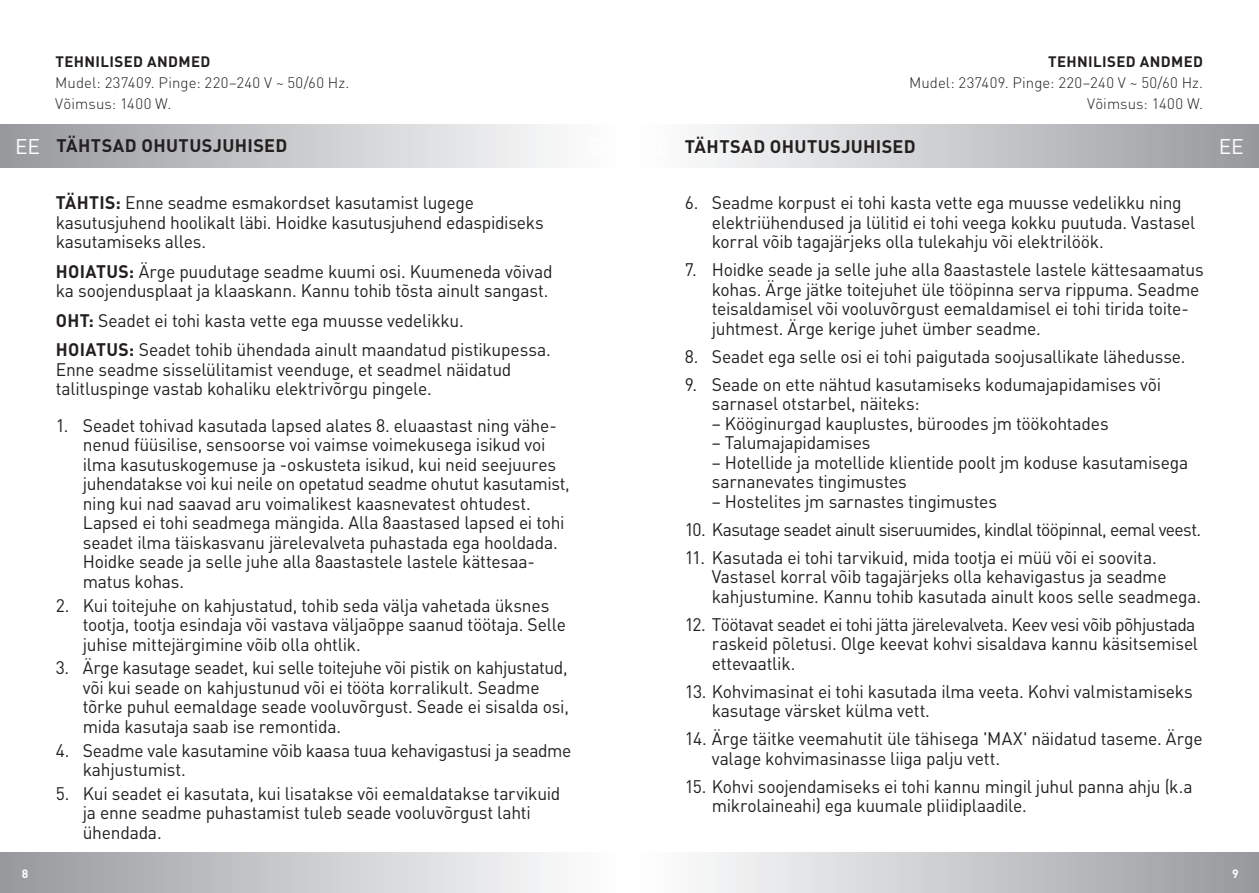
<style>
.page{position:relative;width:1259px;height:893px;background:#fff}
.page>*{position:absolute;margin:0;border:0;box-sizing:border-box;transform-origin:0 0}
.t1{font:21px "DIN Pro";color:#fff}
.t2{font:18px/19.5px "DIN Pro";letter-spacing:-.015em;color:#231f20}
.t3{font:18px "DIN Pro";letter-spacing:-.04em;color:#231f20}
.t4{font:700 18px "DIN Pro";letter-spacing:.02em;color:#231f20}
.t5{font:300 15px/21px "DIN Pro";letter-spacing:.01em;color:#231f20;text-align:right}
.t6{font:700 15px "DIN Pro";letter-spacing:.025em;color:#231f20}
.t7{font:700 12px "DIN Pro";color:#fff}
.s1{font-weight:400;font-size:21px;color:#fff}
.s2{font-weight:700}
</style>
<div class="page">
<div style="left:629px;top:852px;width:630px;height:41px;background:linear-gradient(to right,#fff,#989a9e)"></div>
<div style="left:629px;top:125px;width:630px;height:42px;background:linear-gradient(to right,#fff,#989a9e)"></div>
<div style="left:0;top:852px;width:629px;height:41px;background:linear-gradient(to right,#98999d,#fff)"></div>
<div style="left:0;top:125px;width:629px;height:42px;background:linear-gradient(to right,#98999e,#fff)"></div>
<p class="t6" style="left:55px;top:51px;width:157px">TEHNILISED ANDMED</p>
<p class="t5" style="left:55px;top:71px;width:296px;text-align:left">Mudel: 237409. Pinge: 220–240 V ~ 50/60 Hz.<br>Võimsus: 1400 W.</p>
<p class="t6" style="left:1048px;top:51px;width:157px">TEHNILISED ANDMED</p>
<p class="t5" style="left:909px;top:71px;width:296px">Mudel: 237409. Pinge: 220–240 V ~ 50/60 Hz.<br>Võimsus: 1400 W.</p>
<p class="t4" style="left:56px;top:133px;width:232px">TÄHTSAD OHUTUSJUHISED</p>
<p class="t4" style="left:644px;top:134px;width:273px"><span class="s1">EE</span> TÄHTSAD OHUTUSJUHISED</p>
<p class="t2" style="left:56px;top:192px;width:489px"><span class="s2">TÄHTIS:</span> Enne seadme esmakordset kasutamist lugege kasutusjuhend hoolikalt läbi. Hoidke kasutusjuhend edaspidiseks kasutamiseks alles.</p>
<p class="t2" style="left:56px;top:261px;width:498px"><span class="s2">HOIATUS:</span> Ärge puudutage seadme kuumi osi. Kuumeneda võivad ka soojendusplaat ja klaaskann. Kannu tohib tõsta ainult sangast.</p>
<p class="t2" style="left:56px;top:305px;width:496px;line-height:29.5px"><span class="s2">OHT:</span> Seadet ei tohi kasta vette ega muusse vedelikku.<br><span class="s2">HOIATUS:</span> Seadet tohib ühendada ainult maandatud pistikupessa.</p>
<p class="t2" style="left:56px;top:359px;width:457px">Enne seadme sisselülitamist veenduge, et seadmel näidatud talitluspinge vastab kohaliku elektrivõrgu pingele.</p>
<p class="t2" style="left:83px;top:415px;width:488px;text-indent:-27px">1. Seadet tohivad kasutada lapsed alates 8. eluaastast ning vähe&shy;nenud füüsilise, sensoorse voi vaimse voimekusega isikud voi ilma kasutuskogemuse ja -oskusteta isikud, kui neid seejuures juhendatakse voi kui neile on opetatud seadme ohutut kasutamist, ning kui nad saavad aru voimalikest kaasnevatest ohtudest.<br>Lapsed ei tohi seadmega mängida. Alla 8aastased lapsed ei tohi seadet ilma täiskasvanu järelevalveta puhastada ega hooldada.<br>Hoidke seade ja selle juhe alla 8aastastele lastele kättesaa&shy;matus kohas.</p>
<p class="t2" style="left:83px;top:594px;width:485px;text-indent:-27px">2. Kui toitejuhe on kahjustatud, tohib seda välja vahetada üksnes tootja, tootja esindaja või vastava väljaõppe saanud töötaja. Selle juhise mittejärgimine võib olla ohtlik.</p>
<p class="t2" style="left:83px;top:657px;width:488px;text-indent:-27px">3. Ärge kasutage seadet, kui selle toitejuhe või pistik on kahjustatud, või kui seade on kahjustunud või ei tööta korralikult. Seadme tõrke puhul eemaldage seade vooluvõrgust. Seade ei sisalda osi, mida kasutaja saab ise remontida.</p>
<p class="t2" style="left:83px;top:739px;width:490px;text-indent:-27px">4. Seadme vale kasutamine võib kaasa tuua kehavigastusi ja seadme kahjustumist.</p>
<p class="t2" style="left:83px;top:783px;width:479px;text-indent:-27px">5. Kui seadet ei kasutata, kui lisatakse või eemaldatakse tarvikuid ja enne seadme puhastamist tuleb seade vooluvõrgust lahti ühendada.</p>
<p class="t1" style="left:15px;top:132px;width:27px">EE</p>
<p class="t1" style="left:1218px;top:132px;width:27px">EE</p>
<p class="t2" style="left:712px;top:192px;width:485px;text-indent:-27px">6. Seadme korpust ei tohi kasta vette ega muusse vedelikku ning elektriühendused ja lülitid ei tohi veega kokku puutuda. Vastasel korral võib tagajärjeks olla tulekahju või elektrilöök.</p>
<p class="t2" style="left:712px;top:259px;width:493px;text-indent:-27px">7. Hoidke seade ja selle juhe alla 8aastastele lastele kättesaamatus kohas. Ärge jätke toitejuhet üle tööpinna serva rippuma. Seadme teisaldamisel või vooluvõrgust eemaldamisel ei tohi tirida toite&shy;juhtmest. Ärge kerige juhet ümber seadme.</p>
<p class="t2" style="left:685px;top:346px;width:502px">8. Seadet ega selle osi ei tohi paigutada soojusallikate lähedusse.</p>
<p class="t2" style="left:712px;top:374px;width:451px;text-indent:-27px">9. Seade on ette nähtud kasutamiseks kodumajapidamises või sarnasel otstarbel, näiteks:</p>
<p class="t2" style="left:712px;top:413px;width:398px">– Kööginurgad kauplustes, büroodes jm töökohtades</p>
<p class="t2" style="left:712px;top:432px;width:160px">– Talumajapidamises</p>
<p class="t2" style="left:712px;top:452px;width:478px">– Hotellide ja motellide klientide poolt jm koduse kasutamisega sarnanevates tingimustes</p>
<p class="t2" style="left:712px;top:491px;width:287px">– Hostelites jm sarnastes tingimustes</p>
<p class="t3" style="left:685px;top:517px;width:518px">10. Kasutage seadet ainult siseruumides, kindlal tööpinnal, eemal veest.</p>
<p class="t2" style="left:712px;top:547px;width:491px;text-indent:-27px">11. Kasutada ei tohi tarvikuid, mida tootja ei müü või ei soovita.<br>Vastasel korral võib tagajärjeks olla kehavigastus ja seadme kahjustumine. Kannu tohib kasutada ainult koos selle seadmega.</p>
<p class="t2" style="left:712px;top:614px;width:488px;text-indent:-27px">12. Töötavat seadet ei tohi jätta järelevalveta. Keev vesi võib põhjustada raskeid põletusi. Olge keevat kohvi sisaldava kannu käsitsemisel ettevaatlik.</p>
<p class="t2" style="left:712px;top:681px;width:482px;text-indent:-27px">13. Kohvimasinat ei tohi kasutada ilma veeta. Kohvi valmistamiseks kasutage värsket külma vett.</p>
<p class="t2" style="left:712px;top:728px;width:492px;text-indent:-27px">14. Ärge täitke veemahutit üle tähisega 'MAX' näidatud taseme. Ärge valage kohvimasinasse liiga palju vett.</p>
<p class="t2" style="left:712px;top:776px;width:482px;text-indent:-27px">15. Kohvi soojendamiseks ei tohi kannu mingil juhul panna ahju (k.a mikrolaineahi) ega kuumale pliidiplaadile.</p>
<p class="t7" style="left:22px;top:865px;width:8px">8</p>
<p class="t7" style="left:1232px;top:865px;width:8px">9</p>
</div>
